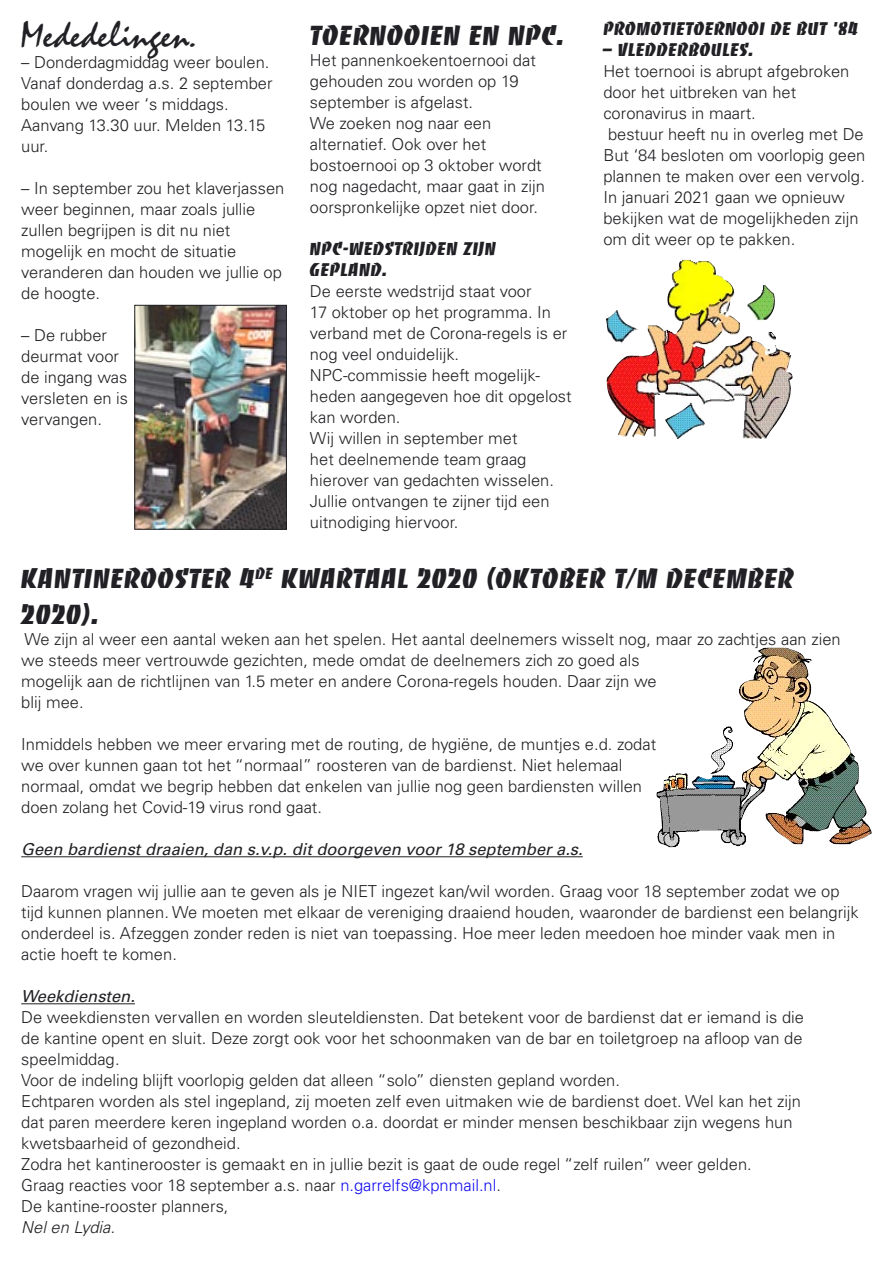
<style>
.page{position:relative;width:893px;height:1263px;background:#fff}
.page>*{position:absolute;margin:0;border:0;box-sizing:border-box;transform-origin:0 0}
.t1{font:36px "Mistral";color:#212125}
.t2{font:27px/36px "Banco";color:#212125}
.t3{font:18px/21px "Banco";color:#212125}
.t4{font:300 16.5px/21px "Univers";color:#212125}
.t5{font:italic 16.5px "Univers";color:#212125}
.t6{font:italic 300 16.5px "Univers";color:#212125}
.s1{color:#150ff1}
</style>
<div class="page">
<hr style="left:21px;top:856px;width:562px;height:1px;background:#212125">
<hr style="left:21px;top:1003px;width:114px;height:1px;background:#212125">
<img style="left:606px;top:260px;width:187px;height:179px">
<img style="left:657px;top:648px;width:215px;height:199px">
<img style="left:137px;top:307px;width:148px;height:220px">
<div style="left:135px;top:305px;width:152px;height:224px;border:1px solid #212125"></div>
<p class="t1" style="left:21px;top:15px;width:178px">Mededelingen.</p>
<p class="t4" style="left:21px;top:52px;width:250px">– Donderdagmiddag weer boulen.</p>
<p class="t4" style="left:21px;top:73px;width:253px">Vanaf donderdag a.s. 2 september boulen we weer ‘s middags.<br>Aanvang 13.30 uur. Melden 13.15 uur.</p>
<p class="t4" style="left:21px;top:178px;width:265px">– In september zou het klaverjassen weer beginnen, maar zoals jullie zullen begrijpen is dit nu niet mogelijk en mocht de situatie veranderen dan houden we jullie op de hoogte.</p>
<p class="t4" style="left:21px;top:325px;width:108px">– De rubber deurmat voor de ingang was versleten en is vervangen.</p>
<p class="t2" style="left:310px;top:17px;width:257px">TOERNOOIEN EN NPC.</p>
<p class="t4" style="left:310px;top:50px;width:227px">Het pannenkoekentoernooi dat gehouden zou worden op 19 september is afgelast.</p>
<p class="t4" style="left:310px;top:113px;width:236px">We zoeken nog naar een alternatief. Ook over het bostoernooi op 3 oktober wordt nog nagedacht, maar gaat in zijn oorspronkelijke opzet niet door.</p>
<p class="t3" style="left:310px;top:238px;width:188px">NPC-WEDSTRIJDEN ZIJN<br>GEPLAND.</p>
<p class="t4" style="left:310px;top:281px;width:259px">De eerste wedstrijd staat voor<br>17 oktober op het programma. In verband met de Corona-regels is er nog veel onduidelijk.</p>
<p class="t4" style="left:310px;top:365px;width:263px">NPC-commissie heeft mogelijk&shy;heden aangegeven hoe dit opgelost kan worden.</p>
<p class="t4" style="left:310px;top:428px;width:245px">Wij willen in september met<br>het deelnemende team graag hierover van gedachten wisselen.<br>Jullie ontvangen te zijner tijd een uitnodiging hiervoor.</p>
<p class="t3" style="left:603px;top:18px;width:257px">PROMOTIETOERNOOI DE BUT ’84</p>
<p class="t3" style="left:603px;top:39px;width:152px">– VLEDDERBOULES.</p>
<p class="t4" style="left:603px;top:61px;width:263px">Het toernooi is abrupt afgebroken door het uitbreken van het coronavirus in maart.<br>bestuur heeft nu in overleg met De<br>But ‘84 besloten om voorlopig geen plannen te maken over een vervolg.</p>
<p class="t4" style="left:603px;top:187px;width:257px">In januari 2021 gaan we opnieuw bekijken wat de mogelijkheden zijn om dit weer op te pakken.</p>
<p class="t2" style="left:21px;top:560px;width:775px">KANTINEROOSTER 4<sup>DE</sup> KWARTAAL 2020 (OKTOBER T/M DECEMBER<br>2020).</p>
<p class="t4" style="left:21px;top:629px;width:821px">We zijn al weer een aantal weken aan het spelen. Het aantal deelnemers wisselt nog, maar zo zachtjes aan zien we steeds meer vertrouwde gezichten, mede omdat de deelnemers zich zo goed als<br>mogelijk aan de richtlijnen van 1.5 meter en andere Corona-regels houden. Daar zijn we<br>blij mee.</p>
<p class="t4" style="left:21px;top:734px;width:636px">Inmiddels hebben we meer ervaring met de routing, de hygiëne, de muntjes e.d. zodat we over kunnen gaan tot het “normaal” roosteren van de bardienst. Niet helemaal normaal, omdat we begrip hebben dat enkelen van jullie nog geen bardiensten willen doen zolang het Covid-19 virus rond gaat.</p>
<p class="t5" style="left:21px;top:839px;width:563px">Geen bardienst draaien, dan s.v.p. dit doorgeven voor 18 september a.s.</p>
<p class="t4" style="left:21px;top:881px;width:839px">Daarom vragen wij jullie aan te geven als je NIET ingezet kan/wil worden. Graag voor 18 september zodat we op tijd kunnen plannen. We moeten met elkaar de vereniging draaiend houden, waaronder de bardienst een belangrijk onderdeel is. Afzeggen zonder reden is niet van toepassing. Hoe meer leden meedoen hoe minder vaak men in actie hoeft te komen.</p>
<p class="t5" style="left:21px;top:986px;width:115px">Weekdiensten.</p>
<p class="t4" style="left:21px;top:1007px;width:784px;text-align:justify">De weekdiensten vervallen en worden sleuteldiensten. Dat betekent voor de bardienst dat er iemand is die de kantine opent en sluit. Deze zorgt ook voor het schoonmaken van de bar en toiletgroep na afloop van de speelmiddag.</p>
<p class="t4" style="left:21px;top:1070px;width:781px">Voor de indeling blijft voorlopig gelden dat alleen “solo” diensten gepland worden.<br>Echtparen worden als stel ingepland, zij moeten zelf even uitmaken wie de bardienst doet. Wel kan het zijn dat paren meerdere keren ingepland worden o.a. doordat er minder mensen beschikbaar zijn wegens hun kwetsbaarheid of gezondheid.</p>
<p class="t4" style="left:21px;top:1154px;width:732px">Zodra het kantinerooster is gemaakt en in jullie bezit is gaat de oude regel “zelf ruilen” weer gelden.</p>
<p class="t4" style="left:21px;top:1175px;width:481px">Graag reacties voor 18 september a.s. naar <span class="s1">n.garrelfs@kpnmail.nl</span>.</p>
<p class="t4" style="left:21px;top:1196px;width:209px">De kantine-rooster planners,</p>
<p class="t6" style="left:21px;top:1217px;width:95px">Nel en Lydia.</p>
</div>
